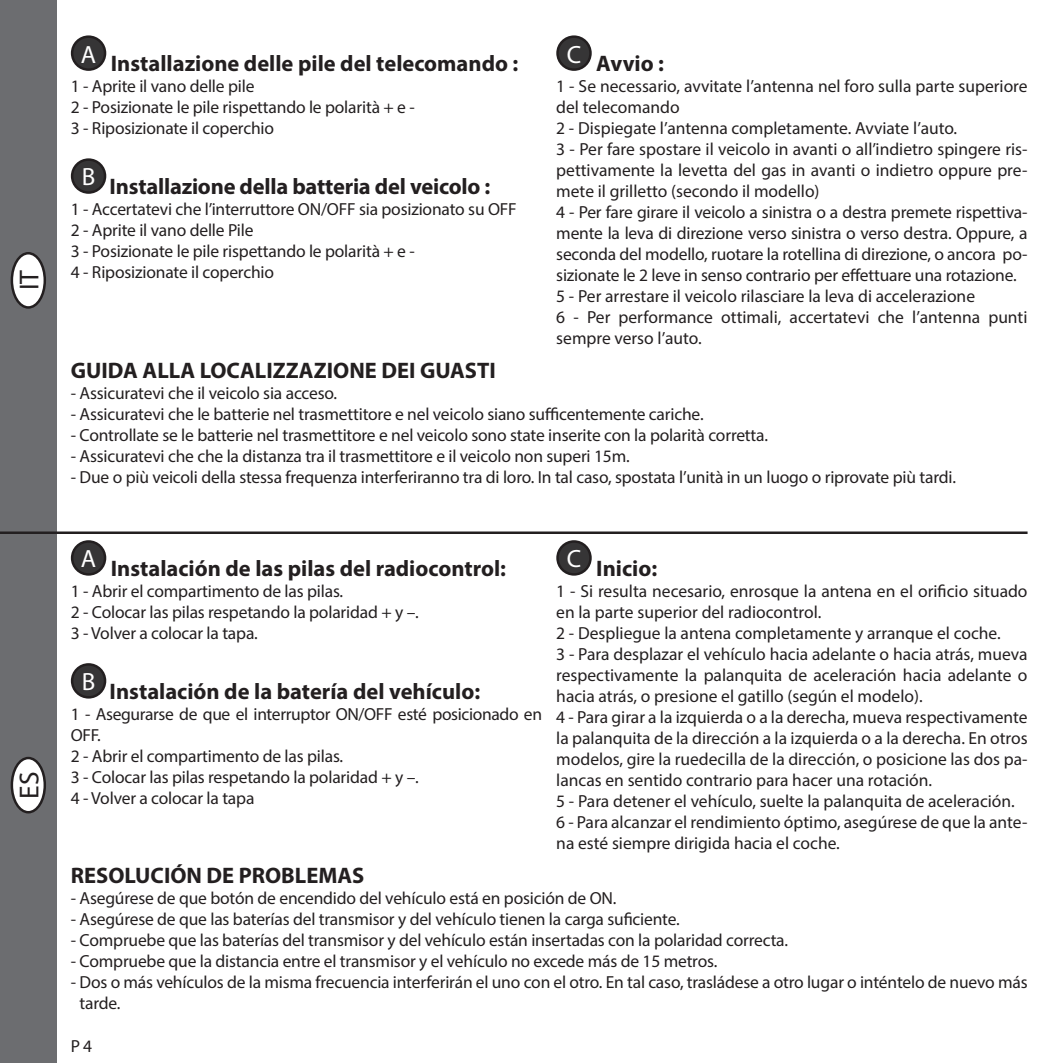
<style>
.page{position:relative;width:1063px;height:1063px;background:#fff}
.page>*{position:absolute;margin:0;border:0;box-sizing:border-box;transform-origin:0 0}
.t1{font:27.5px "Myriad Pro";color:#231f20}
.t2{font:700 22.5px "Myriad Pro";color:#231f20}
.t3{font:17.5px/21px "Myriad Pro";letter-spacing:-.01em;color:#231f20}
</style>
<div class="page">
<div style="left:0;top:0;width:57px;height:1063px;background:#6c6d70"></div>
<div style="left:12px;top:253px;width:33px;height:54px;background:#fff;border-radius:50%"></div>
<div style="left:11px;top:252px;width:35px;height:57px;border:2px solid #231f20;border-radius:50%"></div>
<hr style="left:0;top:531px;width:1028px;height:3px;background:#231f20">
<div style="left:72px;top:37px;width:33px;height:33px;background:#363536;border-radius:50%"></div>
<div style="left:71px;top:35px;width:35px;height:36px;border:2px solid #231f20;border-radius:50%"></div>
<div style="left:72px;top:160px;width:33px;height:33px;background:#363536;border-radius:50%"></div>
<div style="left:71px;top:158px;width:35px;height:36px;border:2px solid #231f20;border-radius:50%"></div>
<div style="left:558px;top:37px;width:32px;height:33px;background:#363536;border-radius:50%"></div>
<div style="left:556px;top:35px;width:36px;height:36px;border:2px solid #231f20;border-radius:50%"></div>
<div style="left:72px;top:541px;width:33px;height:33px;background:#363536;border-radius:50%"></div>
<div style="left:71px;top:540px;width:35px;height:36px;border:2px solid #231f20;border-radius:50%"></div>
<div style="left:72px;top:664px;width:33px;height:33px;background:#363536;border-radius:50%"></div>
<div style="left:71px;top:663px;width:35px;height:36px;border:2px solid #231f20;border-radius:50%"></div>
<div style="left:558px;top:541px;width:32px;height:33px;background:#363536;border-radius:50%"></div>
<div style="left:556px;top:540px;width:36px;height:36px;border:2px solid #231f20;border-radius:50%"></div>
<div style="left:12px;top:758px;width:33px;height:54px;background:#fff;border-radius:50%"></div>
<div style="left:11px;top:757px;width:35px;height:56px;border:2px solid #231f20;border-radius:50%"></div>
<h1 class="t1" style="left:12px;top:290px;width:21px;rotate:-90deg">IT</h1>
<h1 class="t1" style="left:12px;top:799px;width:28px;rotate:-90deg">ES</h1>
<p class="t2" style="left:81px;top:49px;width:439px"><sup>A</sup> Installazione delle pile del telecomando :</p>
<p class="t3" style="left:71px;top:75px;width:345px">1 - Aprite il vano delle pile<br>2 - Posizionate le pile rispettando le polarità + e -<br>3 - Riposizionate il coperchio</p>
<p class="t2" style="left:82px;top:172px;width:410px"><sup>B</sup> Installazione della batteria del veicolo :</p>
<p class="t3" style="left:71px;top:198px;width:447px">1 - Accertatevi che l’interruttore ON/OFF sia posizionato su OFF 2 - Aprite il vano delle Pile<br>3 - Posizionate le pile rispettando le polarità + e -<br>4 - Riposizionate il coperchio</p>
<p class="t2" style="left:567px;top:49px;width:99px"><sup>C</sup> Avvio :</p>
<p class="t3" style="left:556px;top:75px;width:473px">1 - Se necessario, avvitate l’antenna nel foro sulla parte superiore del telecomando<br>2 - Dispiegate l’antenna completamente. Avviate l’auto.<br>3 - Per fare spostare il veicolo in avanti o all’indietro spingere ris&shy;pettivamente la levetta del gas in avanti o indietro oppure pre&shy;mete il grilletto (secondo il modello)<br>4 - Per fare girare il veicolo a sinistra o a destra premete rispettiva&shy;mente la leva di direzione verso sinistra o verso destra. Oppure, a seconda del modello, ruotare la rotellina di direzione, o ancora po&shy;sizionate le 2 leve in senso contrario per effettuare una rotazione.<br>5 - Per arrestare il veicolo rilasciare la leva di accelerazione<br>6 - Per performance ottimali, accertatevi che l’antenna punti sempre verso l’auto.</p>
<p class="t2" style="left:71px;top:356px;width:426px">GUIDA ALLA LOCALIZZAZIONE DEI GUASTI</p>
<p class="t3" style="left:71px;top:383px;width:268px">- Assicuratevi che il veicolo sia acceso.</p>
<p class="t3" style="left:71px;top:404px;width:634px">- Assicuratevi che le batterie nel trasmettitore e nel veicolo siano sufficentemente cariche.</p>
<p class="t3" style="left:71px;top:425px;width:699px">- Controllate se le batterie nel trasmettitore e nel veicolo sono state inserite con la polarità corretta.</p>
<p class="t3" style="left:71px;top:446px;width:560px">- Assicuratevi che che la distanza tra il trasmettitore e il veicolo non superi 15m.</p>
<p class="t3" style="left:71px;top:467px;width:887px">- Due o più veicoli della stessa frequenza interferiranno tra di loro. In tal caso, spostata l’unità in un luogo o riprovate più tardi.</p>
<p class="t2" style="left:81px;top:553px;width:427px"><sup>A</sup> Instalación de las pilas del radiocontrol:</p>
<p class="t3" style="left:71px;top:580px;width:350px">1 - Abrir el compartimento de las pilas.<br>2 - Colocar las pilas respetando la polaridad + y –.<br>3 - Volver a colocar la tapa.</p>
<p class="t2" style="left:82px;top:676px;width:400px"><sup>B</sup> Instalación de la batería del vehículo:</p>
<p class="t3" style="left:71px;top:703px;width:473px">1 - Asegurarse de que el interruptor ON/OFF esté posicionado en OFF.<br>2 - Abrir el compartimento de las pilas.<br>3 - Colocar las pilas respetando la polaridad + y –.<br>4 - Volver a colocar la tapa</p>
<p class="t2" style="left:567px;top:553px;width:92px"><sup>C</sup> Inicio:</p>
<p class="t3" style="left:556px;top:580px;width:473px">1 - Si resulta necesario, enrosque la antena en el orificio situado en la parte superior del radiocontrol.<br>2 - Despliegue la antena completamente y arranque el coche.<br>3 - Para desplazar el vehículo hacia adelante o hacia atrás, mueva respectivamente la palanquita de aceleración hacia adelante o hacia atrás, o presione el gatillo (según el modelo).<br>4 - Para girar a la izquierda o a la derecha, mueva respectivamente la palanquita de la dirección a la izquierda o a la derecha. En otros modelos, gire la ruedecilla de la dirección, o posicione las dos pa&shy;lancas en sentido contrario para hacer una rotación.<br>5 - Para detener el vehículo, suelte la palanquita de aceleración.<br>6 - Para alcanzar el rendimiento óptimo, asegúrese de que la ante&shy;na esté siempre dirigida hacia el coche.</p>
<p class="t2" style="left:71px;top:861px;width:295px">RESOLUCIÓN DE PROBLEMAS</p>
<p class="t3" style="left:71px;top:888px;width:547px">- Asegúrese de que botón de encendido del vehículo está en posición de ON.</p>
<p class="t3" style="left:71px;top:909px;width:610px">- Asegúrese de que las baterías del transmisor y del vehículo tienen la carga suficiente.</p>
<p class="t3" style="left:71px;top:930px;width:719px">- Compruebe que las baterías del transmisor y del vehículo están insertadas con la polaridad correcta.</p>
<p class="t3" style="left:71px;top:951px;width:648px">- Compruebe que la distancia entre el transmisor y el vehículo no excede más de 15 metros.</p>
<p class="t3" style="left:80px;top:972px;width:950px;text-indent:-9px">- Dos o más vehículos de la misma frecuencia interferirán el uno con el otro. En tal caso, trasládese a otro lugar o inténtelo de nuevo más tarde.</p>
<p class="t3" style="left:71px;top:1035px;width:23px">P 4</p>
</div>
